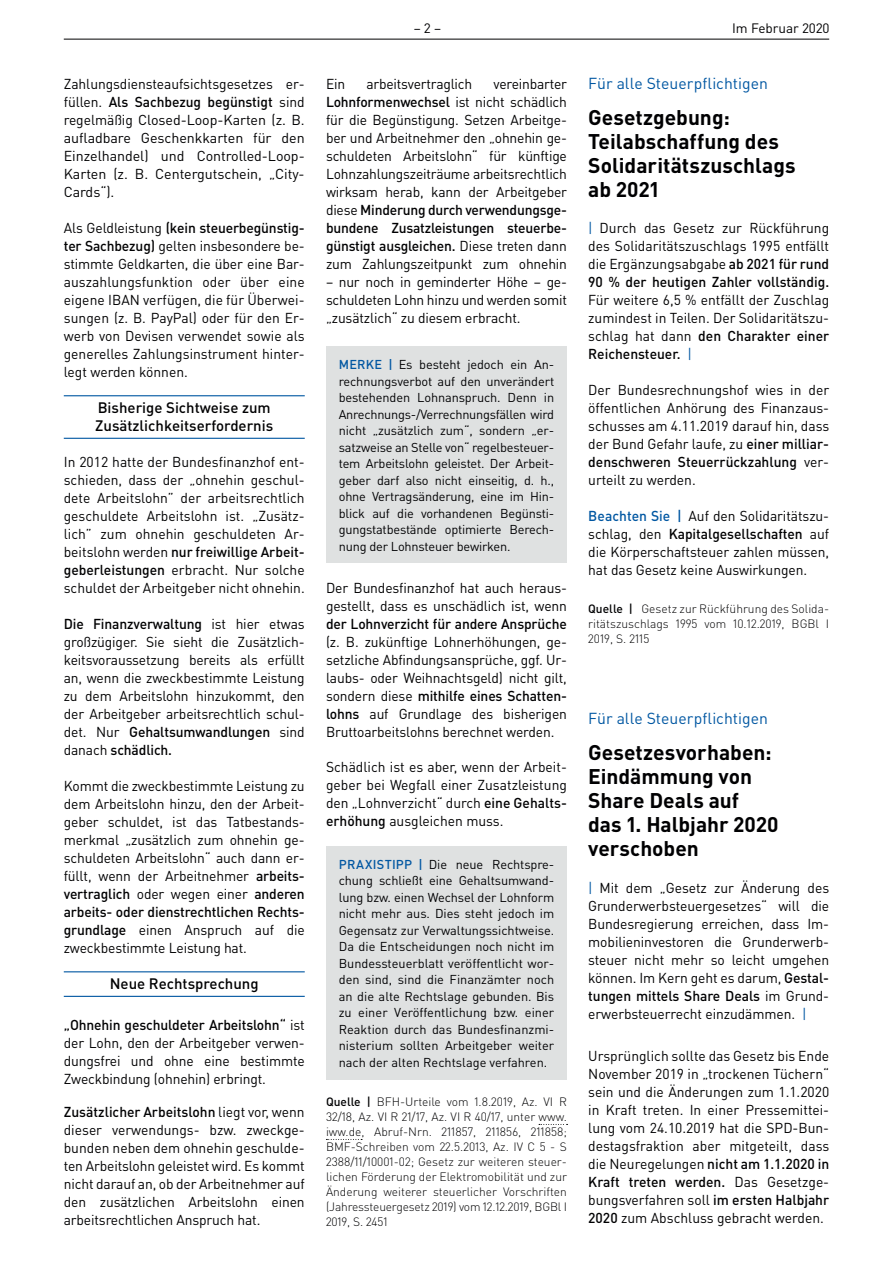
<style>
.page{position:relative;width:893px;height:1263px;background:#fff}
.page>*{position:absolute;margin:0;border:0;box-sizing:border-box;transform-origin:0 0}
.t1{font:700 21px/24px "DIN Pro";color:#000002}
.t2{font:15.75px "DIN Pro";color:#0157a2}
.t3{font:500 15px/18px "DIN Pro";color:#000002}
.t4{font:14.25px/18px "DIN Pro";letter-spacing:-.01em;color:#000002;text-align:justify}
.t5{font:500 14.25px "DIN Pro";letter-spacing:-.01em;color:#000002}
.t6{font:13.5px "DIN Pro";color:#000002}
.t7{font:12.75px/16.5px "DIN Pro";letter-spacing:-.015em;color:#000002;text-align:justify}
.t8{font:300 12px/15px "DIN Pro";color:#000002;text-align:justify}
.s1{font-weight:500}
.s2{font-weight:500;color:#0157a2}
.s3{color:#0157a2}
</style>
<div class="page">
<hr style="left:64px;top:39px;width:765px;height:1px;background:#000002">
<hr style="left:64px;top:395px;width:241px;height:1px;background:#0157a2">
<hr style="left:64px;top:438px;width:241px;height:1px;background:#0157a2">
<hr style="left:64px;top:971px;width:241px;height:1px;background:#0157a2">
<hr style="left:64px;top:996px;width:241px;height:1px;background:#0157a2">
<svg style="left:539px;top:1124px;width:29px;height:1px"></svg>
<svg style="left:326px;top:1139px;width:36px;height:1px"></svg>
<div style="left:326px;top:347px;width:241px;height:216px;background:#dfe1e1"></div>
<div style="left:326px;top:846px;width:241px;height:234px;background:#dfe1e1"></div>
<p class="t4" style="left:64px;top:75px;width:242px">Zahlungsdiensteaufsichtsgesetzes er&shy;füllen. <span class="s1">Als Sachbezug begünstigt</span> sind regelmäßig Closed-Loop-Karten (z. B. aufladbare Geschenkkarten für den Einzelhandel) und Controlled-Loop-Karten (z. B. Centergutschein, „City-Cards“).</p>
<p class="t4" style="left:64px;top:219px;width:242px">Als Geldleistung <span class="s1">(kein steuerbegünstig&shy;ter Sachbezug)</span> gelten insbesondere be&shy;stimmte Geldkarten, die über eine Bar&shy;auszahlungsfunktion oder über eine eigene IBAN verfügen, die für Überwei&shy;sungen (z. B. PayPal) oder für den Er&shy;werb von Devisen verwendet sowie als generelles Zahlungsinstrument hinter&shy;legt werden können.</p>
<p class="t3" style="left:95px;top:398px;width:180px">Bisherige Sichtweise zum<br>Zusätzlichkeitserfordernis</p>
<p class="t4" style="left:64px;top:453px;width:242px">In 2012 hatte der Bundesfinanzhof ent&shy;schieden, dass der „ohnehin geschul&shy;dete Arbeitslohn” der arbeitsrechtlich geschuldete Arbeitslohn ist. „Zusätz&shy;lich” zum ohnehin geschuldeten Ar&shy;beitslohn werden <span class="s1">nur freiwillige Arbeit&shy;geberleistungen</span> erbracht. Nur solche schuldet der Arbeitgeber nicht ohnehin.</p>
<p class="t4" style="left:64px;top:615px;width:242px"><span class="s1">Die Finanzverwaltung</span> ist hier etwas großzügiger. Sie sieht die Zusätzlich&shy;keitsvoraussetzung bereits als erfüllt an, wenn die zweckbestimmte Leistung zu dem Arbeitslohn hinzukommt, den der Arbeitgeber arbeitsrechtlich schul&shy;det. Nur <span class="s1">Gehaltsumwandlungen</span> sind danach <span class="s1">schädlich.</span></p>
<p class="t4" style="left:64px;top:777px;width:242px">Kommt die zweckbestimmte Leistung zu dem Arbeitslohn hinzu, den der Arbeit&shy;geber schuldet, ist das Tatbestands&shy;merkmal „zusätzlich zum ohnehin ge&shy;schuldeten Arbeitslohn“ auch dann er&shy;füllt, wenn der Arbeitnehmer <span class="s1">arbeits&shy;vertraglich</span> oder wegen einer <span class="s1">anderen arbeits- oder dienstrechtlichen Rechts&shy;grundlage</span> einen Anspruch auf die zweckbestimmte Leistung hat.</p>
<p class="t3" style="left:110px;top:974px;width:150px">Neue Rechtsprechung</p>
<p class="t4" style="left:64px;top:1015px;width:242px"><span class="s1">„Ohnehin geschuldeter Arbeitslohn“</span> ist der Lohn, den der Arbeitgeber verwen&shy;dungsfrei und ohne eine bestimmte Zweckbindung (ohnehin) erbringt.</p>
<p class="t4" style="left:64px;top:1102px;width:242px"><span class="s1">Zusätzlicher Arbeitslohn</span> liegt vor, wenn dieser verwendungs- bzw. zweckge&shy;bunden neben dem ohnehin geschulde&shy;ten Arbeitslohn geleistet wird. Es kommt nicht darauf an, ob der Arbeitnehmer auf den zusätzlichen Arbeitslohn einen arbeitsrechtlichen Anspruch hat.</p>
<p class="t6" style="left:414px;top:19px;width:29px">– 2 –</p>
<p class="t6" style="left:732px;top:19px;width:99px">Im Februar 2020</p>
<p class="t4" style="left:326px;top:75px;width:242px;text-indent:168px">vereinbarter <span class="s1">Lohnformenwechsel</span> ist nicht schädlich für die Begünstigung. Setzen Arbeitge&shy;ber und Arbeitnehmer den „ohnehin ge&shy;schuldeten Arbeitslohn“ für künftige Lohnzahlungszeiträume arbeitsrechtlich wirksam herab, kann der Arbeitgeber diese <span class="s1">Minderung durch verwendungsge&shy;bundene Zusatzleistungen steuerbe&shy;günstigt ausgleichen.</span> Diese treten dann zum Zahlungszeitpunkt zum ohnehin</p>
<p class="t4" style="left:326px;top:273px;width:242px">– nur noch in geminderter Höhe – ge&shy;schuldeten Lohn hinzu und werden somit „zusätzlich“ zu diesem erbracht.</p>
<p class="t7" style="left:339px;top:356px;width:217px"><span class="s2">MERKE |</span> Es besteht jedoch ein An&shy;rechnungsverbot auf den unverändert bestehenden Lohnanspruch. Denn in Anrechnungs-/Verrechnungsfällen wird nicht „zusätzlich zum“, sondern „er&shy;satzweise an Stelle von“ regelbesteuer&shy;tem Arbeitslohn geleistet. Der Arbeit&shy;geber darf also nicht einseitig, d. h., ohne Vertragsänderung, eine im Hin&shy;blick auf die vorhandenen Begünsti&shy;gungstatbestände optimierte Berech&shy;nung der Lohnsteuer bewirken.</p>
<p class="t4" style="left:326px;top:579px;width:242px">Der Bundesfinanzhof hat auch heraus&shy;gestellt, dass es unschädlich ist, wenn</p>
<p class="t5" style="left:326px;top:614px;width:242px">der Lohnverzicht für andere Ansprüche</p>
<p class="t4" style="left:326px;top:633px;width:242px">(z. B. zukünftige Lohnerhöhungen, ge&shy;setzliche Abfindungsansprüche, ggf. Ur&shy;laubs- oder Weihnachtsgeld) nicht gilt, sondern diese <span class="s1">mithilfe eines Schatten&shy;lohns</span> auf Grundlage des bisherigen Bruttoarbeitslohns berechnet werden.</p>
<p class="t4" style="left:326px;top:757px;width:242px">Schädlich ist es aber, wenn der Arbeit&shy;geber bei Wegfall einer Zusatzleistung den „Lohnverzicht“ durch <span class="s1">eine Gehalts&shy;erhöhung</span> ausgleichen muss.</p>
<p class="t7" style="left:339px;top:855px;width:217px"><span class="s2">PRAXISTIPP |</span> Die neue Rechtspre&shy;chung schließt eine Gehaltsumwand&shy;lung bzw. einen Wechsel der Lohnform nicht mehr aus. Dies steht jedoch im Gegensatz zur Verwaltungssichtweise.<br>Da die Entscheidungen noch nicht im Bundessteuerblatt veröffentlicht wor&shy;den sind, sind die Finanzämter noch an die alte Rechtslage gebunden. Bis zu einer Veröffentlichung bzw. einer Reaktion durch das Bundesfinanzmi&shy;nisterium sollten Arbeitgeber weiter nach der alten Rechtslage verfahren.</p>
<p class="t8" style="left:326px;top:1094px;width:242px"><span class="s1">Quelle |</span> BFH-Urteile vom 1.8.2019, Az. VI R 32/18, Az. VI R 21/17, Az. VI R 40/17, unter www. iww.de, Abruf-Nrn. 211857, 211856, 211858; BMF-Schreiben vom 22.5.2013, Az. IV C 5 - S 2388/11/10001-02; Gesetz zur weiteren steuer&shy;lichen Förderung der Elektromobilität und zur Änderung weiterer steuerlicher Vorschriften (Jahressteuergesetz 2019) vom 12.12.2019, BGBl I 2019, S. 2451</p>
<p class="t4" style="left:326px;top:75px;width:21px">Ein</p>
<p class="t4" style="left:366px;top:75px;width:107px">arbeitsvertraglich</p>
<p class="t2" style="left:588px;top:73px;width:181px">Für alle Steuerpflichtigen</p>
<h1 class="t1" style="left:588px;top:105px;width:209px">Gesetzgebung:<br>Teilabschaffung des<br>Solidaritätszuschlags ab 2021</h1>
<p class="t4" style="left:588px;top:219px;width:242px"><span class="s3">|</span> Durch das Gesetz zur Rückführung des Solidaritätszuschlags 1995 entfällt die Ergänzungsabgabe <span class="s1">ab 2021 für rund 90 % der heutigen Zahler vollständig.</span></p>
<p class="t4" style="left:588px;top:291px;width:242px">Für weitere 6,5 % entfällt der Zuschlag zumindest in Teilen. Der Solidaritätszu&shy;schlag hat dann <span class="s1">den Charakter einer Reichensteuer.</span> <span class="s3">|</span></p>
<p class="t4" style="left:588px;top:381px;width:242px">Der Bundesrechnungshof wies in der öffentlichen Anhörung des Finanzaus&shy;schusses am 4.11.2019 darauf hin, dass der Bund Gefahr laufe, zu <span class="s1">einer milliar&shy;denschweren Steuerrückzahlung</span> ver&shy;urteilt zu werden.</p>
<p class="t4" style="left:588px;top:507px;width:242px"><span class="s2">Beachten Sie |</span> Auf den Solidaritätszu&shy;schlag, den <span class="s1">Kapitalgesellschaften</span> auf die Körperschaftsteuer zahlen müssen, hat das Gesetz keine Auswirkungen.</p>
<p class="t8" style="left:588px;top:600px;width:242px"><span class="s1">Quelle |</span> Gesetz zur Rückführung des Solida&shy;ritätszuschlags 1995 vom 10.12.2019, BGBl I 2019, S. 2115</p>
<p class="t2" style="left:588px;top:707px;width:181px">Für alle Steuerpflichtigen</p>
<h1 class="t1" style="left:588px;top:739px;width:192px">Gesetzesvorhaben:<br>Eindämmung von<br>Share Deals auf<br>das 1. Halbjahr 2020 verschoben</h1>
<p class="t4" style="left:588px;top:879px;width:242px"><span class="s3">|</span> Mit dem „Gesetz zur Änderung des Grunderwerbsteuergesetzes“ will die Bundesregierung erreichen, dass Im&shy;mobilieninvestoren die Grunderwerb&shy;steuer nicht mehr so leicht umgehen können. Im Kern geht es darum, <span class="s1">Gestal&shy;tungen mittels Share Deals</span> im Grund&shy;erwerbsteuerrecht einzudämmen. <span class="s3">|</span></p>
<p class="t4" style="left:588px;top:1047px;width:242px">Ursprünglich sollte das Gesetz bis Ende November 2019 in „trockenen Tüchern“ sein und die Änderungen zum 1.1.2020 in Kraft treten. In einer Pressemittei&shy;lung vom 24.10.2019 hat die SPD-Bun&shy;destagsfraktion aber mitgeteilt, dass die Neuregelungen <span class="s1">nicht am 1.1.2020 in Kraft treten werden.</span> Das Gesetzge&shy;bungsverfahren soll <span class="s1">im ersten Halbjahr 2020</span> zum Abschluss gebracht werden.</p>
</div>
